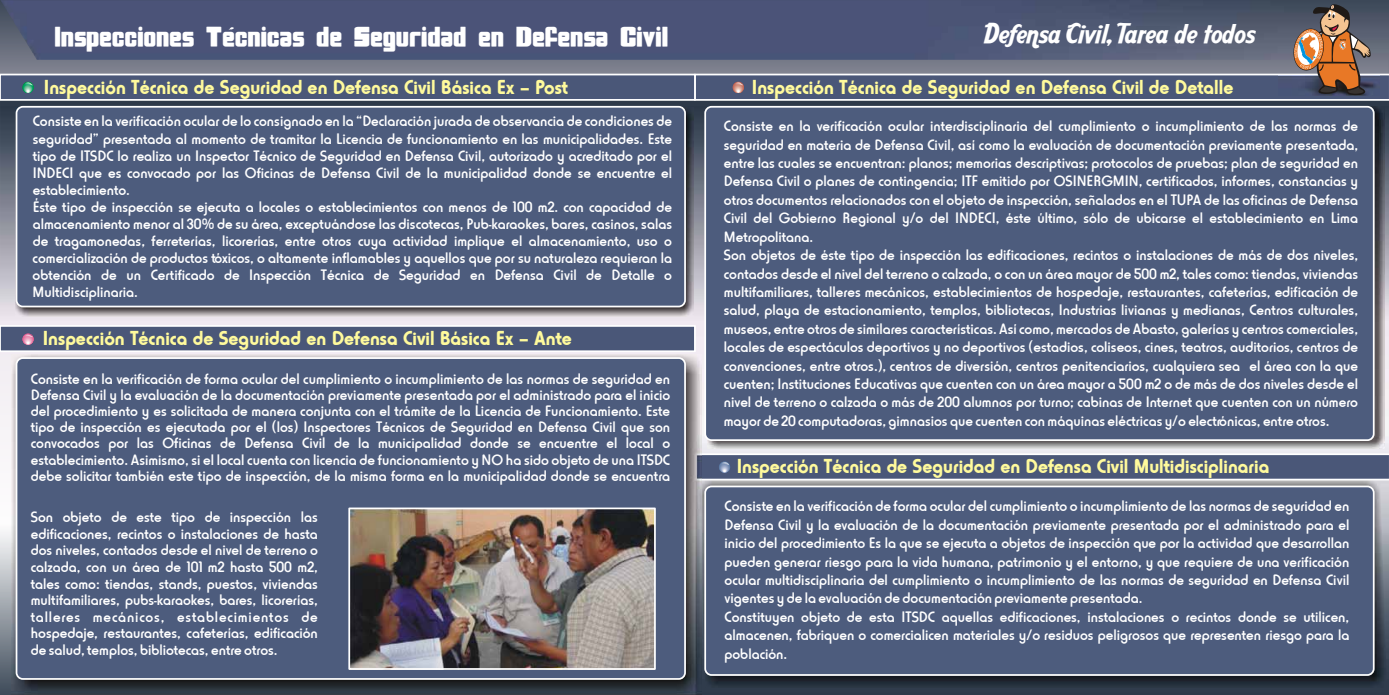
<style>
.page{position:relative;width:1389px;height:695px;background:#fff}
.page>*{position:absolute;margin:0;border:0;box-sizing:border-box;transform-origin:0 0}
.t1{font:36.4px "Bio disc Solid,Bold";letter-spacing:-.06em;color:#fff}
.t2{font:26.43px "Aardvark Cafe";color:#fff}
.t3{font:700 21px "Horatio D";color:#fffa9c}
.t4{font:500 15.75px/18.4px "Horatio D";color:#fff}
</style>
<div class="page">
<img style="left:701px;top:369px;width:688px;height:325px">
<img style="left:0;top:0;width:1389px;height:369px">
<img style="left:15px;top:107px;width:679px;height:210px">
<div style="left:16px;top:106px;width:670px;height:201px;background:#4d5c7d;border:2px solid #fff;border-radius:6px"></div>
<img style="left:707px;top:106px;width:677px;height:342px">
<div style="left:704px;top:106px;width:671px;height:335px;background:#4d5c7d;border:2px solid #fff;border-radius:6px"></div>
<img style="left:701px;top:481px;width:686px;height:206px">
<div style="left:704px;top:485px;width:671px;height:190px;background:#4d5c7d;border:2px solid #fff;border-radius:6px"></div>
<img style="left:12px;top:354px;width:689px;height:340px">
<div style="left:16px;top:357px;width:670px;height:322px;background:#4d5c7d;border:2px solid #fff;border-radius:6px"></div>
<img style="left:351px;top:510px;width:302px;height:156px">
<svg style="left:0;top:324px;width:697px;height:29px"></svg>
<svg style="left:693px;top:452px;width:696px;height:29px"></svg>
<div style="left:348px;top:507px;width:308px;height:162px;border:2px solid #fff"></div>
<svg style="left:0;top:4px;width:1389px;height:98px"></svg>
<h1 class="t1" style="left:55px;top:18px;width:617px">Inspecciones Tecnicas de Seguridad en Defensa Civil</h1>
<h3 class="t3" style="left:44px;top:78px;width:526px">Inspección Técnica de Seguridad en Defensa Civil Básica Ex – Post</h3>
<p class="t4" style="left:33px;top:114px;width:641px;line-height:17px">Consiste en la verificación ocular de lo consignado en la “Declaración jurada de observancia de condiciones de seguridad” presentada al momento de tramitar la Licencia de funcionamiento en las municipalidades. Este tipo de ITSDC lo realiza un Inspector Técnico de Seguridad en Defensa Civil, autorizado y acreditado por el INDECI que es convocado por las Oficinas de Defensa Civil de la municipalidad donde se encuentre el establecimiento.<br>Éste tipo de inspección se ejecuta a locales o establecimientos con menos de 100 m2. con capacidad de almacenamiento menor al 30% de su área, exceptuándose las discotecas, Pub-karaokes, bares, casinos, salas de tragamonedas, ferreterías, licorerías, entre otros cuya actividad implique el almacenamiento, uso o comercialización de productos tóxicos, o altamente inflamables y aquellos que por su naturaleza requieran la obtención de un Certificado de Inspección Técnica de Seguridad en Defensa Civil de Detalle o Multidisciplinaria.</p>
<h3 class="t3" style="left:43px;top:330px;width:531px">Inspección Técnica de Seguridad en Defensa Civil Básica Ex – Ante</h3>
<p class="t4" style="left:31px;top:371px;width:641px;line-height:16.3px;text-align:justify">Consiste en la verificación de forma ocular del cumplimiento o incumplimiento de las normas de seguridad en Defensa Civil y la evaluación de la documentación previamente presentada por el administrado para el inicio del procedimiento y es solicitada de manera conjunta con el trámite de la Licencia de Funcionamiento. Este tipo de inspección es ejecutada por el (los) Inspectores Técnicos de Seguridad en Defensa Civil que son convocados por las Oficinas de Defensa Civil de la municipalidad donde se encuentre el local o establecimiento. Asimismo, si el local cuenta con licencia de funcionamiento y NO ha sido objeto de una ITSDC debe solicitar también este tipo de inspección, de la misma forma en la municipalidad donde se encuentra</p>
<p class="t4" style="left:31px;top:510px;width:289px;line-height:16.6px;text-align:justify">Son objeto de este tipo de inspección las edificaciones, recintos o instalaciones de hasta dos niveles, contados desde el nivel de terreno o calzada, con un área de 101 m2 hasta 500 m2, tales como: tiendas, stands, puestos, viviendas multifamiliares, pubs-karaokes, bares, licorerías, talleres mecánicos, establecimientos de hospedaje, restaurantes, cafeterías, edificación de salud, templos, bibliotecas, entre otros.</p>
<h2 class="t2" style="left:984px;top:18px;width:273px">Defensa Civil, Tarea de todos</h2>
<h3 class="t3" style="left:752px;top:78px;width:483px">Inspección Técnica de Seguridad en Defensa Civil de Detalle</h3>
<p class="t4" style="left:724px;top:118px;width:636px">Consiste en la verificación ocular interdisciplinaria del cumplimiento o incumplimiento de las normas de seguridad en materia de Defensa Civil, así como la evaluación de documentación previamente presentada, entre las cuales se encuentran: planos; memorias descriptivas; protocolos de pruebas; plan de seguridad en Defensa Civil o planes de contingencia; ITF emitido por OSINERGMIN, certificados, informes, constancias y otros documentos relacionados con el objeto de inspección, señalados en el TUPA de las oficinas de Defensa Civil del Gobierno Regional y/o del INDECI, éste último, sólo de ubicarse el establecimiento en Lima Metropolitana.<br>Son objetos de éste tipo de inspección las edificaciones, recintos o instalaciones de más de dos niveles, contados desde el nivel del terreno o calzada, o con un área mayor de 500 m2, tales como: tiendas, viviendas multifamiliares, talleres mecánicos, establecimientos de hospedaje, restaurantes, cafeterías, edificación de salud, playa de estacionamiento, templos, bibliotecas, Industrias livianas y medianas, Centros culturales, museos, entre otros de similares características. Así como, mercados de Abasto, galerías y centros comerciales, locales de espectáculos deportivos y no deportivos (estadios, coliseos, cines, teatros, auditorios, centros de convenciones, entre otros.), centros de diversión, centros penitenciarios, cualquiera sea el área con la que cuenten; Instituciones Educativas que cuenten con un área mayor a 500 m2 o de más de dos niveles desde el nivel de terreno o calzada o más de 200 alumnos por turno; cabinas de Internet que cuenten con un número mayor de 20 computadoras, gimnasios que cuenten con máquinas eléctricas y/o electrónicas, entre otros.</p>
<h3 class="t3" style="left:737px;top:457px;width:534px">Inspección Técnica de Seguridad en Defensa Civil Multidisciplinaria</h3>
<p class="t4" style="left:725px;top:498px;width:626px">Consiste en la verificación de forma ocular del cumplimiento o incumplimiento de las normas de seguridad en Defensa Civil y la evaluación de la documentación previamente presentada por el administrado para el inicio del procedimiento Es la que se ejecuta a objetos de inspección que por la actividad que desarrollan pueden generar riesgo para la vida humana, patrimonio y el entorno, y que requiere de una verificación ocular multidisciplinaria del cumplimiento o incumplimiento de las normas de seguridad en Defensa Civil vigentes y de la evaluación de documentación previamente presentada.<br>Constituyen objeto de esta ITSDC aquellas edificaciones, instalaciones o recintos donde se utilicen, almacenen, fabriquen o comercialicen materiales y/o residuos peligrosos que representen riesgo para la población.</p>
</div>
